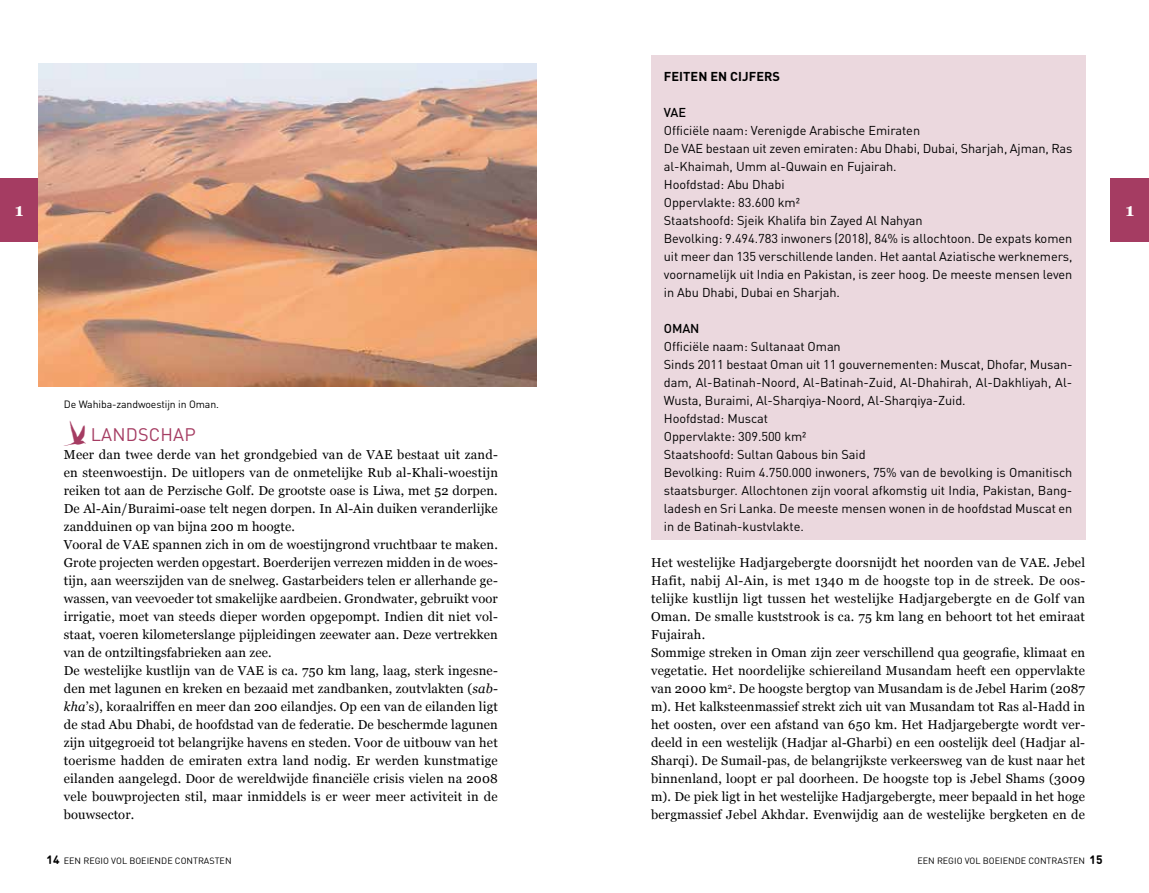
<style>
.page{position:relative;width:1149px;height:893px;background:#fff}
.page>*{position:absolute;margin:0;border:0;box-sizing:border-box;transform-origin:0 0}
.t1{font:18px "DIN Pro";letter-spacing:.01em;color:#a53c62}
.t2{font:700 18px "Georgia";color:#fff}
.t3{font:12.9px/18px "Georgia";letter-spacing:.01em;color:#000}
.t4{font:12.75px/18px "DIN Pro";letter-spacing:-.005em;color:#000}
.t5{font:700 12.75px "DIN Pro";letter-spacing:.005em;color:#000}
.t6{font:500 12.75px "DIN Pro";letter-spacing:-.005em;color:#000}
.t7{font:700 12px "DIN Round Offc";color:#000}
.t8{font:10.5px "DIN Pro";letter-spacing:-.01em;color:#000}
.t9{font:9px "DIN Round Offc";color:#000}
.s1{font-family:"Dominicus";font-size:36px}
.s2{font-style:italic}
.s3{font-weight:700;font-size:12px}
</style>
<div class="page">
<div style="left:1110px;top:179px;width:38px;height:63px;background:#a53c62"></div>
<div style="left:0;top:179px;width:38px;height:63px;background:#a53c62"></div>
<img style="left:38px;top:64px;width:498px;height:323px">
<div style="left:651px;top:55px;width:433px;height:485px;background:#ebd8de"></div>
<p class="t5" style="left:663px;top:66px;width:118px">FEITEN EN CIJFERS</p>
<p class="t6" style="left:663px;top:102px;width:24px">VAE</p>
<p class="t4" style="left:663px;top:120px;width:410px">Officiële naam: Verenigde Arabische Emiraten<br>De VAE bestaan uit zeven emiraten: Abu Dhabi, Dubai, Sharjah, Ajman, Ras al-Khaimah, Umm al-Quwain en Fujairah.<br>Hoofdstad: Abu Dhabi<br>Oppervlakte: 83.600 km²<br>Staatshoofd: Sjeik Khalifa bin Zayed Al Nahyan<br>Bevolking: 9.494.783 inwoners (2018), 84% is allochtoon. De expats komen uit meer dan 135 verschillende landen. Het aantal Aziatische werknemers, voornamelijk uit India en Pakistan, is zeer hoog. De meeste mensen leven in Abu Dhabi, Dubai en Sharjah.</p>
<p class="t6" style="left:663px;top:318px;width:37px">OMAN</p>
<p class="t4" style="left:663px;top:336px;width:410px">Officiële naam: Sultanaat Oman<br>Sinds 2011 bestaat Oman uit 11 gouvernementen: Muscat, Dhofar, Musan&shy;dam, Al-Batinah-Noord, Al-Batinah-Zuid, Al-Dhahirah, Al-Dakhliyah, Al-Wusta, Buraimi, Al-Sharqiya-Noord, Al-Sharqiya-Zuid.<br>Hoofdstad: Muscat<br>Oppervlakte: 309.500 km²<br>Staatshoofd: Sultan Qabous bin Said<br>Bevolking: Ruim 4.750.000 inwoners, 75% van de bevolking is Omanitisch staatsburger. Allochtonen zijn vooral afkomstig uit India, Pakistan, Bang&shy;ladesh en Sri Lanka. De meeste mensen wonen in de hoofdstad Muscat en in de Batinah-kustvlakte.</p>
<h1 class="t2" style="left:15px;top:198px;width:10px">1</h1>
<h1 class="t2" style="left:1124px;top:198px;width:10px">1</h1>
<p class="t8" style="left:64px;top:396px;width:157px">De Wahiba-zandwoestijn in Oman.</p>
<h1 class="t1" style="left:64px;top:420px;width:133px"><span class="s1">?</span> LANDSCHAP</h1>
<p class="t3" style="left:64px;top:446px;width:435px">Meer dan twee derde van het grondgebied van de VAE bestaat uit zand&shy;en steenwoestijn. De uitlopers van de onmetelijke Rub al-Khali-woestijn reiken tot aan de Perzische Golf. De grootste oase is Liwa, met 52 dorpen.<br>De Al-Ain/Buraimi-oase telt negen dorpen. In Al-Ain duiken veranderlijke zandduinen op van bijna 200 m hoogte.<br>Vooral de VAE spannen zich in om de woestijngrond vruchtbaar te maken.<br>Grote projecten werden opgestart. Boerderijen verrezen midden in de woes&shy;tijn, aan weerszijden van de snelweg. Gastarbeiders telen er allerhande ge&shy;wassen, van veevoeder tot smakelijke aardbeien. Grondwater, gebruikt voor irrigatie, moet van steeds dieper worden opgepompt. Indien dit niet vol&shy;staat, voeren kilometerslange pijpleidingen zeewater aan. Deze vertrekken van de ontziltingsfabrieken aan zee.<br>De westelijke kustlijn van de VAE is ca. 750 km lang, laag, sterk ingesne&shy;den met lagunen en kreken en bezaaid met zandbanken, zoutvlakten (<span class="s2">sab&shy;kha</span>’s), koraalriffen en meer dan 200 eilandjes. Op een van de eilanden ligt de stad Abu Dhabi, de hoofdstad van de federatie. De beschermde lagunen zijn uitgegroeid tot belangrijke havens en steden. Voor de uitbouw van het toerisme hadden de emiraten extra land nodig. Er werden kunstmatige eilanden aangelegd. Door de wereldwijde financiële crisis vielen na 2008 vele bouwprojecten stil, maar inmiddels is er weer meer activiteit in de bouwsector.</p>
<p class="t3" style="left:651px;top:554px;width:435px">Het westelijke Hadjargebergte doorsnijdt het noorden van de VAE. Jebel Hafit, nabij Al-Ain, is met 1340 m de hoogste top in de streek. De oos&shy;telijke kustlijn ligt tussen het westelijke Hadjargebergte en de Golf van Oman. De smalle kuststrook is ca. 75 km lang en behoort tot het emiraat Fujairah.<br>Sommige streken in Oman zijn zeer verschillend qua geografie, klimaat en vegetatie. Het noordelijke schiereiland Musandam heeft een oppervlakte van 2000 km<sup>2</sup>. De hoogste bergtop van Musandam is de Jebel Harim (2087 m). Het kalksteenmassief strekt zich uit van Musandam tot Ras al-Hadd in het oosten, over een afstand van 650 km. Het Hadjargebergte wordt ver&shy;deeld in een westelijk (Hadjar al-Gharbi) en een oostelijk deel (Hadjar al-Sharqi). De Sumail-pas, de belangrijkste verkeersweg van de kust naar het binnenland, loopt er pal doorheen. De hoogste top is Jebel Shams (3009 m). De piek ligt in het westelijke Hadjargebergte, meer bepaald in het hoge bergmassief Jebel Akhdar. Evenwijdig aan de westelijke bergketen en de</p>
<p class="t9" style="left:46px;top:855px;width:187px"><span class="s3">14</span> EEN REGIO VOL BOEIENDE CONTRASTEN</p>
<p class="t7" style="left:1089px;top:852px;width:15px">15</p>
<p class="t9" style="left:917px;top:855px;width:169px">EEN REGIO VOL BOEIENDE CONTRASTEN</p>
</div>
